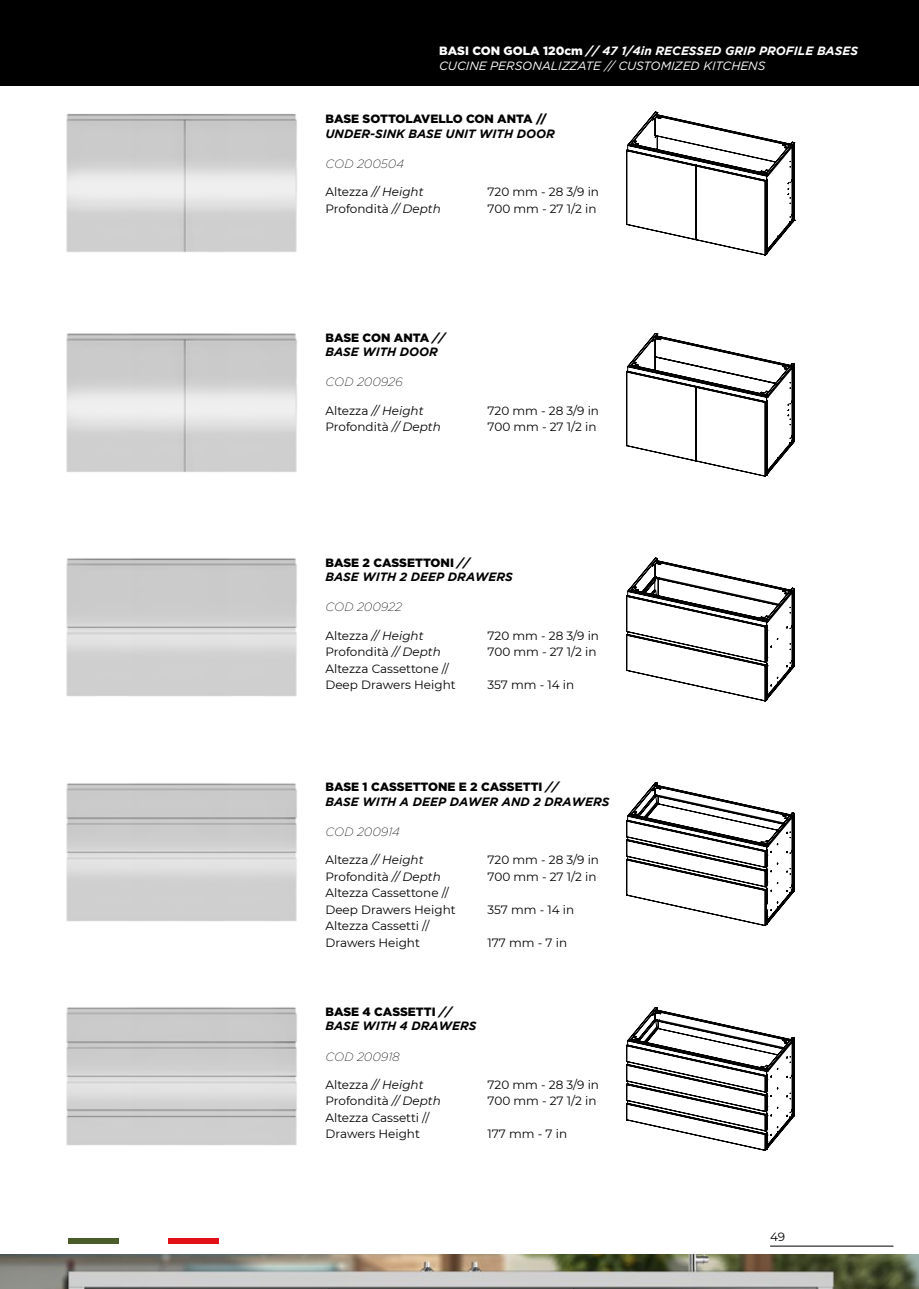
<style>
.page{position:relative;width:919px;height:1289px;background:#fff}
.page>*{position:absolute;margin:0;border:0;box-sizing:border-box;transform-origin:0 0}
.t1{font:12px/16.5px "Montserrat";color:#000}
.t2{font:italic 700 12px/14.4px "Gotham";color:#000}
.t3{font:italic 12px/14.4px "Gotham";color:#fff}
.t4{font:italic 12px "Montserrat";color:#000}
.t5{font:italic 200 12px "Gotham";color:#000}
.t6{font:900 12px "Gotham";color:#000}
.s1{font-weight:900;font-style:normal}
.s2{font-weight:700}
.s3{font-style:normal}
.s4{font-style:italic}
</style>
<div class="page">
<div style="left:0;top:0;width:918px;height:86px;background:#000"></div>
<svg style="left:626px;top:112px;width:168px;height:143px"></svg>
<svg style="left:626px;top:333px;width:168px;height:143px"></svg>
<svg style="left:626px;top:557px;width:168px;height:144px"></svg>
<svg style="left:626px;top:782px;width:168px;height:143px"></svg>
<svg style="left:626px;top:1007px;width:168px;height:143px"></svg>
<img style="left:0;top:1254px;width:918px;height:34px">
<hr style="left:770px;top:1245px;width:123px;height:1px;background:#000">
<img style="left:66px;top:783px;width:231px;height:139px">
<img style="left:66px;top:1007px;width:231px;height:139px">
<img style="left:66px;top:114px;width:231px;height:138px">
<img style="left:66px;top:558px;width:231px;height:139px">
<img style="left:66px;top:333px;width:231px;height:139px">
<div style="left:168px;top:1237px;width:51px;height:6px;background:#e21017"></div>
<div style="left:68px;top:1237px;width:50px;height:6px;background:#495c2a"></div>
<p class="t3" style="left:439px;top:44px;width:420px"><span class="s1">BASI CON GOLA 120cm</span> <span class="s2">// 47 1/4in RECESSED GRIP PROFILE BASES<br></span>CUCINE PERSONALIZZATE // CUSTOMIZED KITCHENS</p>
<p class="t6" style="left:325px;top:112px;width:223px">BASE SOTTOLAVELLO CON ANTA //</p>
<p class="t2" style="left:325px;top:126px;width:231px">UNDER-SINK BASE UNIT WITH DOOR</p>
<p class="t5" style="left:325px;top:157px;width:80px">COD 200504</p>
<p class="t4" style="left:325px;top:184px;width:100px"><span class="s3">Altezza</span> // Height</p>
<p class="t1" style="left:487px;top:183px;width:113px">720 mm - 28 3/9 in</p>
<p class="t1" style="left:325px;top:200px;width:117px">Profondità <span class="s4">// Depth</span></p>
<p class="t1" style="left:487px;top:200px;width:110px">700 mm - 27 1/2 in</p>
<p class="t2" style="left:325px;top:330px;width:121px"><span class="s1">BASE CON ANTA</span> //<br>BASE WITH DOOR</p>
<p class="t5" style="left:325px;top:376px;width:79px">COD 200926</p>
<p class="t4" style="left:325px;top:402px;width:100px"><span class="s3">Altezza</span> // Height</p>
<p class="t1" style="left:487px;top:402px;width:113px">720 mm - 28 3/9 in</p>
<p class="t1" style="left:325px;top:418px;width:117px">Profondità <span class="s4">// Depth</span></p>
<p class="t1" style="left:487px;top:418px;width:110px">700 mm - 27 1/2 in</p>
<p class="t2" style="left:325px;top:555px;width:189px"><span class="s1">BASE 2 CASSETTONI</span> //<br>BASE WITH 2 DEEP DRAWERS</p>
<p class="t5" style="left:325px;top:600px;width:78px">COD 200922</p>
<p class="t4" style="left:325px;top:627px;width:100px"><span class="s3">Altezza</span> // Height</p>
<p class="t1" style="left:487px;top:626px;width:113px">720 mm - 28 3/9 in</p>
<p class="t1" style="left:325px;top:643px;width:117px">Profondità <span class="s4">// Depth</span></p>
<p class="t1" style="left:487px;top:643px;width:110px">700 mm - 27 1/2 in</p>
<p class="t1" style="left:325px;top:659px;width:132px">Altezza Cassettone //<br>Deep Drawers Height</p>
<p class="t1" style="left:487px;top:676px;width:88px">357 mm - 14 in</p>
<p class="t2" style="left:325px;top:779px;width:285px"><span class="s1">BASE 1 CASSETTONE E 2 CASSETTI</span> //<br>BASE WITH A DEEP DAWER AND 2 DRAWERS</p>
<p class="t5" style="left:325px;top:825px;width:76px">COD 200914</p>
<p class="t4" style="left:325px;top:851px;width:100px"><span class="s3">Altezza</span> // Height</p>
<p class="t1" style="left:487px;top:851px;width:113px">720 mm - 28 3/9 in</p>
<p class="t1" style="left:325px;top:867px;width:117px">Profondità <span class="s4">// Depth</span></p>
<p class="t1" style="left:487px;top:867px;width:110px">700 mm - 27 1/2 in</p>
<p class="t1" style="left:325px;top:884px;width:132px">Altezza Cassettone //<br>Deep Drawers Height</p>
<p class="t1" style="left:487px;top:900px;width:88px">357 mm - 14 in</p>
<p class="t1" style="left:325px;top:917px;width:105px">Altezza Cassetti //<br>Drawers Height</p>
<p class="t1" style="left:487px;top:933px;width:81px">177 mm - 7 in</p>
<p class="t2" style="left:325px;top:1004px;width:152px"><span class="s1">BASE 4 CASSETTI</span> //<br>BASE WITH 4 DRAWERS</p>
<p class="t5" style="left:325px;top:1049px;width:76px">COD 200918</p>
<p class="t4" style="left:325px;top:1076px;width:100px"><span class="s3">Altezza</span> // Height</p>
<p class="t1" style="left:487px;top:1075px;width:113px">720 mm - 28 3/9 in</p>
<p class="t1" style="left:325px;top:1092px;width:117px">Profondità <span class="s4">// Depth</span></p>
<p class="t1" style="left:487px;top:1092px;width:110px">700 mm - 27 1/2 in</p>
<p class="t1" style="left:325px;top:1108px;width:105px">Altezza Cassetti //<br>Drawers Height</p>
<p class="t1" style="left:487px;top:1125px;width:81px">177 mm - 7 in</p>
<p class="t1" style="left:770px;top:1227px;width:17px">49</p>
</div>
